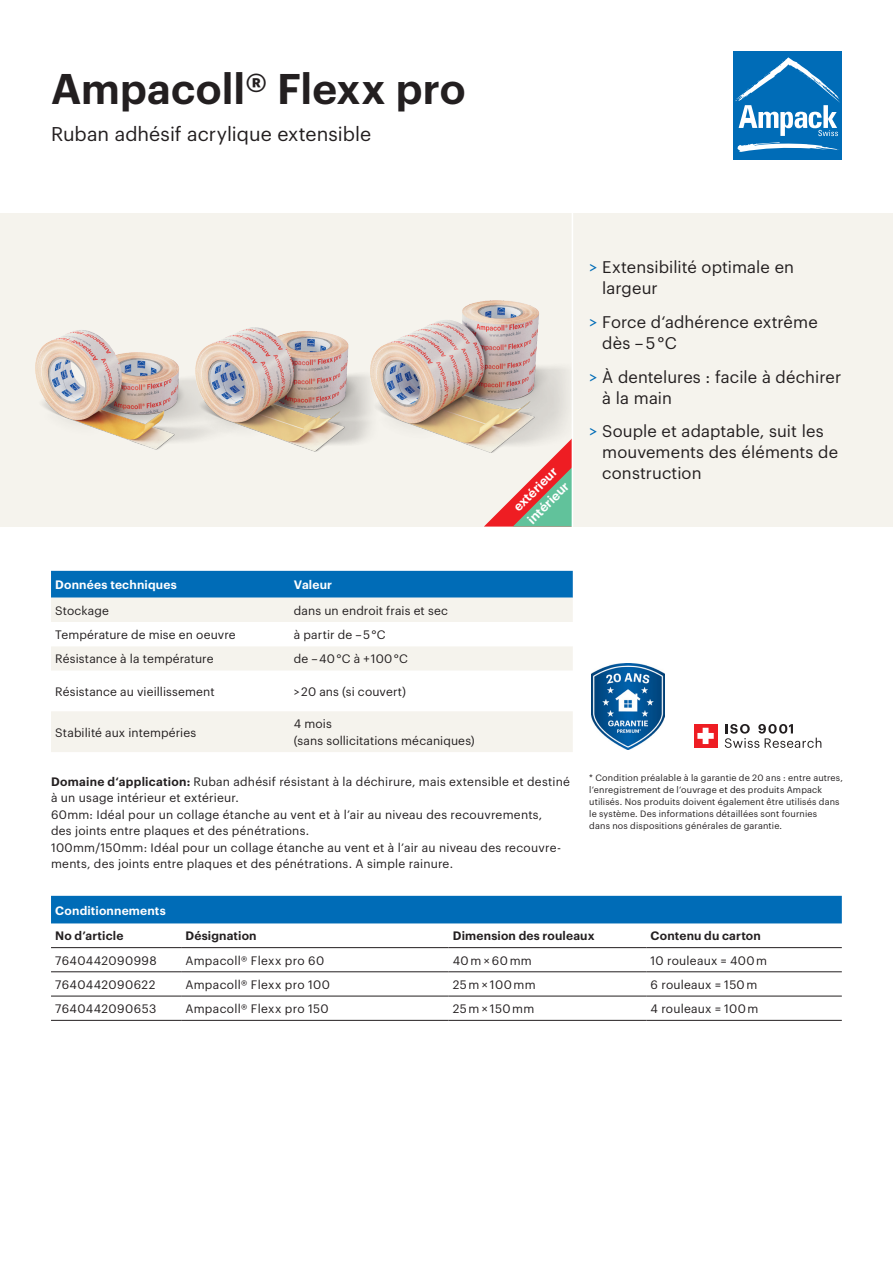
<style>
.page{position:relative;width:893px;height:1263px;background:#fff}
.page>*{position:absolute;margin:0;border:0;box-sizing:border-box;transform-origin:0 0}
._01_Titel{font:600 42px "Graphik";letter-spacing:.005em;color:#231f20}
._02_Lead{font:19.5px "Graphik";letter-spacing:.005em;color:#231f20}
._03_Copy{font:16.5px/21px "Graphik";letter-spacing:.01em;color:#231f20}
.t1{font:600 12.75px/18.6px "Graphik";color:#fff}
._05_Tabelle{font:12px/16.5px "Graphik";letter-spacing:.015em;color:#231f20}
.t2{font:600 12px "Graphik";letter-spacing:.015em;color:#231f20}
.t3{font:600 12px "Graphik";letter-spacing:.015em;color:#fff}
._05_Tabelle-2{font:12px "Graphik";letter-spacing:.035em;color:#231f20}
._05_Tabelle-3{font:12px "Graphik";letter-spacing:.04em;color:#231f20}
._05_Tabelle-4{font:9px "Graphik";letter-spacing:.02em;color:#231f20}
.s1{color:#006cb7}
.s2{font-weight:600}
</style>
<div class="page">
<div style="left:0;top:213px;width:893px;height:313px;background:#f5f3ed"></div>
<div style="left:733px;top:51px;width:109px;height:109px;background:#006cb7"></div>
<svg style="left:737px;top:142px;width:102px;height:10px"></svg>
<svg style="left:735px;top:57px;width:105px;height:79px"></svg>
<div style="left:51px;top:571px;width:522px;height:27px;background:#006cb7"></div>
<svg style="left:51px;top:598px;width:522px;height:154px;fill:#f5f3ed"></svg>
<svg style="left:51px;top:622px;width:522px;height:24px"></svg>
<div style="left:51px;top:896px;width:791px;height:27px;background:#006cb7"></div>
<hr style="left:51px;top:947px;width:130px;height:1px;background:#231f20">
<hr style="left:181px;top:947px;width:268px;height:1px;background:#231f20">
<hr style="left:449px;top:947px;width:197px;height:1px;background:#231f20">
<hr style="left:646px;top:947px;width:196px;height:1px;background:#231f20">
<hr style="left:51px;top:971px;width:130px;height:1px;background:#231f20">
<hr style="left:181px;top:971px;width:268px;height:1px;background:#231f20">
<hr style="left:449px;top:971px;width:197px;height:1px;background:#231f20">
<hr style="left:646px;top:971px;width:196px;height:1px;background:#231f20">
<hr style="left:51px;top:996px;width:130px;height:1px;background:#231f20">
<hr style="left:181px;top:996px;width:268px;height:1px;background:#231f20">
<hr style="left:449px;top:996px;width:197px;height:1px;background:#231f20">
<hr style="left:646px;top:996px;width:196px;height:1px;background:#231f20">
<hr style="left:51px;top:1020px;width:130px;height:1px;background:#231f20">
<hr style="left:181px;top:1020px;width:268px;height:1px;background:#231f20">
<hr style="left:449px;top:1020px;width:197px;height:1px;background:#231f20">
<hr style="left:646px;top:1020px;width:196px;height:1px;background:#231f20">
<svg style="left:484px;top:473px;width:88px;height:53px"></svg>
<img style="left:35px;top:330px;width:134px;height:120px">
<img style="left:169px;top:327px;width:158px;height:125px">
<img style="left:327px;top:300px;width:245px;height:173px">
<hr style="left:572px;top:206px;width:1px;height:328px;background:#fff">
<img style="left:591px;top:663px;width:74px;height:86px">
<svg style="left:725px;top:724px;width:96px;height:24px"></svg>
<div style="left:694px;top:724px;width:23px;height:24px;background:#ee1d23"></div>
<svg style="left:697px;top:728px;width:17px;height:16px"></svg>
<p class="_01_Titel" style="left:51px;top:57px;width:416px">Ampacoll® Flexx pro</p>
<p class="_02_Lead" style="left:51px;top:119px;width:322px">Ruban adhésif acrylique extensible</p>
<p class="t1" style="left:508px;top:502px;width:58px;rotate:-45deg">extérieur intérieur</p>
<p class="_03_Copy" style="left:602px;top:255px;width:193px;text-indent:-13px"><span class="s1">&gt;</span> Extensibilité optimale en largeur</p>
<p class="_03_Copy" style="left:602px;top:310px;width:217px;text-indent:-13px"><span class="s1">&gt;</span> Force d‘adhérence extrême dès – 5 °C</p>
<p class="_03_Copy" style="left:602px;top:365px;width:240px;text-indent:-13px"><span class="s1">&gt;</span> À dentelures : facile à déchirer à la main</p>
<p class="_03_Copy" style="left:602px;top:420px;width:237px;text-indent:-13px"><span class="s1">&gt;</span> Souple et adaptable, suit les mouvements des éléments de construction</p>
<p class="t3" style="left:55px;top:576px;width:123px">Données techniques</p>
<p class="t3" style="left:294px;top:576px;width:40px">Valeur</p>
<p class="_05_Tabelle" style="left:55px;top:601px;width:55px">Stockage</p>
<p class="_05_Tabelle" style="left:294px;top:601px;width:155px">dans un endroit frais et sec</p>
<p class="_05_Tabelle" style="left:55px;top:625px;width:182px">Température de mise en oeuvre</p>
<p class="_05_Tabelle" style="left:294px;top:625px;width:93px">à partir de – 5 °C</p>
<p class="_05_Tabelle" style="left:55px;top:650px;width:160px">Résistance à la température</p>
<p class="_05_Tabelle" style="left:294px;top:650px;width:115px">de – 40 °C à + 100 °C</p>
<p class="_05_Tabelle" style="left:55px;top:682px;width:161px">Résistance au vieillissement</p>
<p class="_05_Tabelle" style="left:294px;top:682px;width:113px">&gt; 20 ans (si couvert)</p>
<p class="_05_Tabelle" style="left:55px;top:723px;width:142px">Stabilité aux intempéries</p>
<p class="_05_Tabelle" style="left:294px;top:715px;width:182px">4 mois<br>(sans sollicitations mécaniques)</p>
<p class="_05_Tabelle" style="left:51px;top:772px;width:520px"><span class="s2">Domaine d‘application:</span> Ruban adhésif résistant à la déchirure, mais extensible et destiné à un usage intérieur et extérieur.</p>
<p class="_05_Tabelle" style="left:51px;top:805px;width:493px">60mm: Idéal pour un collage étanche au vent et à l’air au niveau des recouvrements, des joints entre plaques et des pénétrations.</p>
<p class="_05_Tabelle" style="left:51px;top:838px;width:511px">100mm/150mm: Idéal pour un collage étanche au vent et à l’air au niveau des recouvre&shy;ments, des joints entre plaques et des pénétrations. A simple rainure.</p>
<p class="_05_Tabelle-4" style="left:589px;top:771px;width:255px">* Condition préalable à la garantie de 20 ans : entre autres,</p>
<p class="_05_Tabelle-4" style="left:589px;top:783px;width:234px">l‘enregistrement de l‘ouvrage et des produits Ampack</p>
<p class="_05_Tabelle-4" style="left:589px;top:795px;width:252px">utilisés. Nos produits doivent également être utilisés dans</p>
<p class="_05_Tabelle-4" style="left:589px;top:807px;width:229px">le système. Des informations détaillées sont fournies</p>
<p class="_05_Tabelle-4" style="left:589px;top:819px;width:194px">dans nos dispositions générales de garantie.</p>
<p class="t3" style="left:55px;top:901px;width:112px">Conditionnements</p>
<p class="t2" style="left:55px;top:927px;width:70px">No d’article</p>
<p class="t2" style="left:185px;top:927px;width:73px">Désignation</p>
<p class="t2" style="left:453px;top:927px;width:143px">Dimension des rouleaux</p>
<p class="t2" style="left:651px;top:927px;width:112px">Contenu du carton</p>
<p class="_05_Tabelle-2" style="left:55px;top:951px;width:103px">7640442090998</p>
<p class="_05_Tabelle" style="left:185px;top:951px;width:140px">Ampacoll® Flexx pro 60</p>
<p class="_05_Tabelle" style="left:453px;top:951px;width:80px">40 m 60 mm</p>
<p class="_05_Tabelle" style="left:651px;top:951px;width:118px">10 rouleaux = 400 m</p>
<p class="_05_Tabelle-2" style="left:55px;top:975px;width:102px">7640442090622</p>
<p class="_05_Tabelle" style="left:185px;top:975px;width:146px">Ampacoll® Flexx pro 100</p>
<p class="_05_Tabelle" style="left:453px;top:975px;width:84px">25 m 100 mm</p>
<p class="_05_Tabelle" style="left:651px;top:975px;width:108px">6 rouleaux = 150 m</p>
<p class="_05_Tabelle-3" style="left:55px;top:1000px;width:103px">7640442090653</p>
<p class="_05_Tabelle" style="left:185px;top:999px;width:145px">Ampacoll® Flexx pro 150</p>
<p class="_05_Tabelle" style="left:453px;top:999px;width:83px">25 m 150 mm</p>
<p class="_05_Tabelle" style="left:651px;top:999px;width:109px">4 rouleaux = 100 m</p>
</div>
